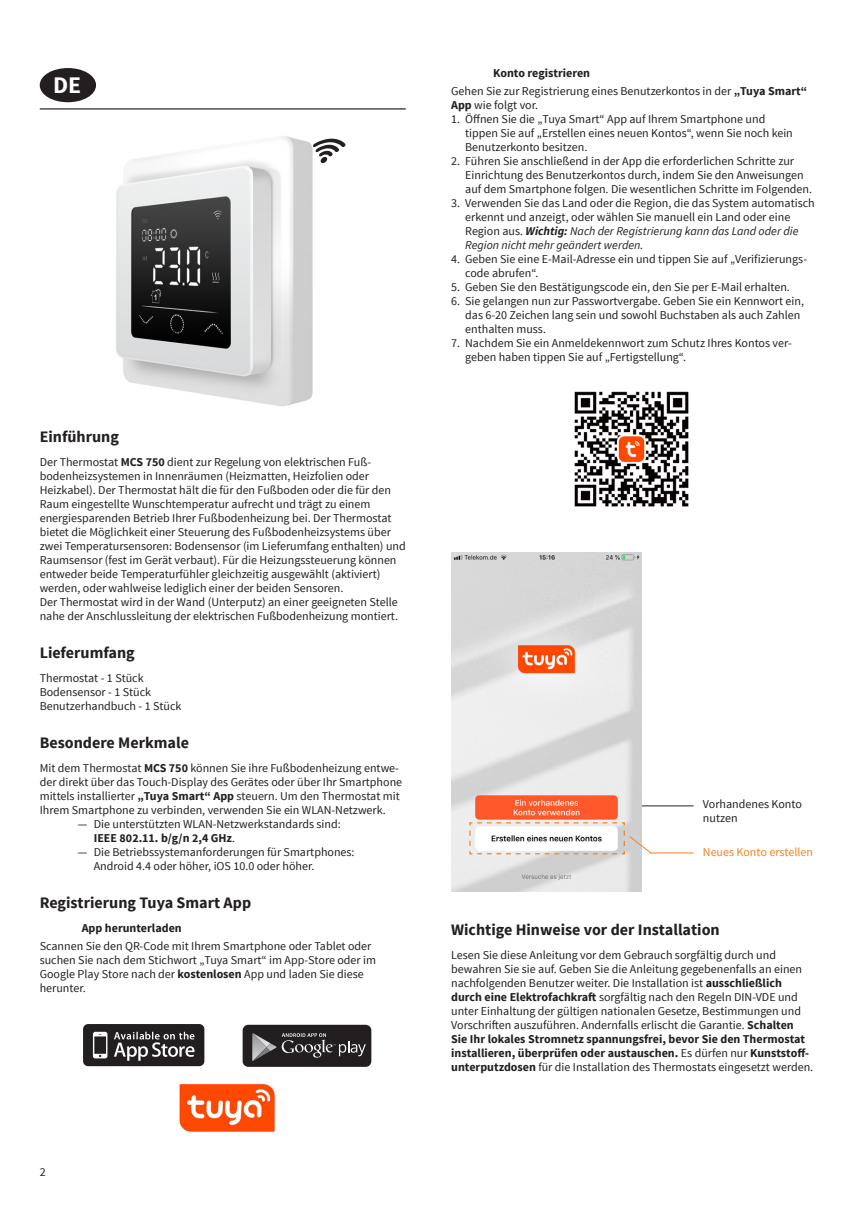
<style>
.page{position:relative;width:857px;height:1225px;background:#fff}
.page>*{position:absolute;margin:0;border:0;box-sizing:border-box;transform-origin:0 0}
.t1{font:700 23.8px "Source Sans Pro";color:#fff}
.t2{font:700 16px "Source Sans Pro";color:#231f20}
.t3{font:12px/14px "Source Sans Pro";color:#231f20}
.t4{font:12px "Source Sans Pro";color:#f58220}
.t5{font:700 12px "Source Sans Pro";color:#231f20}
.s1{font-weight:700}
.s2{font-weight:700;font-style:italic}
.s3{font-style:italic}
</style>
<div class="page">
<img style="left:574px;top:391px;width:115px;height:116px">
<img style="left:51px;top:90px;width:352px;height:317px">
<svg style="left:308px;top:137px;width:43px;height:26px"></svg>
<div style="left:242px;top:1024px;width:129px;height:42px;background:#231f20;border-radius:6px"></div>
<svg style="left:252px;top:1033px;width:113px;height:28px"></svg>
<svg style="left:83px;top:1024px;width:121px;height:42px;background:#464344"></svg>
<hr style="left:629px;top:805px;width:63px;height:1px;background:#231f20">
<img style="left:451px;top:552px;width:190px;height:339px">
<svg style="left:468px;top:821px;width:225px;height:34px"></svg>
<img style="left:179px;top:1083px;width:96px;height:49px">
<hr style="left:40px;top:108px;width:365px;height:1px;background:#231f20">
<div style="left:41px;top:70px;width:53px;height:31px;background:#231f20;border-radius:50%"></div>
<div style="left:40px;top:68px;width:56px;height:34px;border:3px solid #231f20;border-radius:50%"></div>
<h1 class="t1" style="left:53px;top:70px;width:30px">DE</h1>
<h2 class="t2" style="left:40px;top:426px;width:81px">Einführung</h2>
<p class="t3" style="left:40px;top:455px;width:367px">Der Thermostat <span class="s1">MCS 750</span> dient zur Regelung von elektrischen Fuß&shy;bodenheizsystemen in Innenräumen (Heizmatten, Heizfolien oder Heizkabel). Der Thermostat hält die für den Fußboden oder die für den Raum eingestellte Wunschtemperatur aufrecht und trägt zu einem energiesparenden Betrieb Ihrer Fußbodenheizung bei. Der Thermostat bietet die Möglichkeit einer Steuerung des Fußbodenheizsystems über zwei Temperatursensoren: Bodensensor (im Lieferumfang enthalten) und Raumsensor (fest im Gerät verbaut). Für die Heizungssteuerung können entweder beide Temperaturfühler gleichzeitig ausgewählt (aktiviert) werden, oder wahlweise lediglich einer der beiden Sensoren.<br>Der Thermostat wird in der Wand (Unterputz) an einer geeigneten Stelle nahe der Anschlussleitung der elektrischen Fußbodenheizung montiert.</p>
<h2 class="t2" style="left:40px;top:642px;width:97px">Lieferumfang</h2>
<p class="t3" style="left:40px;top:671px;width:143px">Thermostat - 1 Stück<br>Bodensensor - 1 Stück<br>Benutzerhandbuch - 1 Stück</p>
<h2 class="t2" style="left:40px;top:732px;width:151px">Besondere Merkmale</h2>
<p class="t3" style="left:40px;top:761px;width:364px">Mit dem Thermostat <span class="s1">MCS 750</span> können Sie ihre Fußbodenheizung entwe&shy;der direkt über das Touch-Display des Gerätes oder über Ihr Smartphone mittels installierter <span class="s1">„Tuya Smart“ App</span> steuern. Um den Thermostat mit Ihrem Smartphone zu verbinden, verwenden Sie ein WLAN-Netzwerk.</p>
<p class="t3" style="left:94px;top:817px;width:248px;text-indent:-16px">— Die unterstützten WLAN-Netzwerkstandards sind:<br><span class="s1">IEEE 802.11. b/g/n 2,4 GHz</span>.</p>
<p class="t3" style="left:94px;top:845px;width:262px;text-indent:-16px">— Die Betriebssystemanforderungen für Smartphones:<br>Android 4.4 oder höher, iOS 10.0 oder höher.</p>
<h2 class="t2" style="left:40px;top:892px;width:213px">Registrierung Tuya Smart App</h2>
<p class="t5" style="left:82px;top:920px;width:101px">App herunterladen</p>
<p class="t3" style="left:40px;top:939px;width:338px">Scannen Sie den QR-Code mit Ihrem Smartphone oder Tablet oder suchen Sie nach dem Stichwort „Tuya Smart“ im App-Store oder im Google Play Store nach der <span class="s1">kostenlosen</span> App und laden Sie diese herunter.</p>
<p class="t3" style="left:40px;top:1164px;width:7px">2</p>
<p class="t3" style="left:451px;top:64px;width:357px;line-height:18px;text-indent:42px"><span class="s1">Konto registrieren<br></span>Gehen Sie zur Registrierung eines Benutzerkontos in der <span class="s1">„Tuya Smart“</span></p>
<p class="t3" style="left:451px;top:98px;width:88px"><span class="s1">App</span> wie folgt vor.</p>
<p class="t3" style="left:465px;top:112px;width:329px;text-indent:-14px">1. Öffnen Sie die „Tuya Smart“ App auf Ihrem Smartphone und tippen Sie auf „Erstellen eines neuen Kontos“, wenn Sie noch kein<br>Benutzerkonto besitzen.</p>
<p class="t3" style="left:465px;top:154px;width:348px;text-indent:-14px">2. Führen Sie anschließend in der App die erforderlichen Schritte zur<br>Einrichtung des Benutzerkontos durch, indem Sie den Anweisungen auf dem Smartphone folgen. Die wesentlichen Schritte im Folgenden.</p>
<p class="t3" style="left:465px;top:196px;width:351px;text-indent:-14px">3. Verwenden Sie das Land oder die Region, die das System automatisch erkennt und anzeigt, oder wählen Sie manuell ein Land oder eine Region aus. <span class="s2">Wichtig:</span> <span class="s3">Nach der Registrierung kann das Land oder die Region nicht mehr geändert werden.</span></p>
<p class="t3" style="left:465px;top:252px;width:343px;text-indent:-14px">4. Geben Sie eine E-Mail-Adresse ein und tippen Sie auf „Verifizierungs&shy;code abrufen“.</p>
<p class="t3" style="left:451px;top:280px;width:340px">5. Geben Sie den Bestätigungscode ein, den Sie per E-Mail erhalten.</p>
<p class="t3" style="left:465px;top:294px;width:340px;text-indent:-14px">6. Sie gelangen nun zur Passwortvergabe. Geben Sie ein Kennwort ein, das 6-20 Zeichen lang sein und sowohl Buchstaben als auch Zahlen enthalten muss.</p>
<p class="t3" style="left:465px;top:336px;width:328px;text-indent:-14px">7. Nachdem Sie ein Anmeldekennwort zum Schutz Ihres Kontos ver&shy;geben haben tippen Sie auf „Fertigstellung“.</p>
<p class="t3" style="left:702px;top:797px;width:100px">Vorhandenes Konto nutzen</p>
<p class="t4" style="left:702px;top:845px;width:111px">Neues Konto erstellen</p>
<h2 class="t2" style="left:451px;top:919px;width:270px">Wichtige Hinweise vor der Installation</h2>
<p class="t3" style="left:451px;top:948px;width:363px">Lesen Sie diese Anleitung vor dem Gebrauch sorgfältig durch und bewahren Sie sie auf. Geben Sie die Anleitung gegebenenfalls an einen nachfolgenden Benutzer weiter. Die Installation ist <span class="s1">ausschließlich durch eine Elektrofachkraft</span> sorgfältig nach den Regeln DIN-VDE und unter Einhaltung der gültigen nationalen Gesetze, Bestimmungen und Vorschriften auszuführen. Andernfalls erlischt die Garantie. <span class="s1">Schalten<br>Sie Ihr lokales Stromnetz spannungsfrei, bevor Sie den Thermostat installieren, überprüfen oder austauschen.</span> Es dürfen nur <span class="s1">Kunststoff&shy;unterputzdosen</span> für die Installation des Thermostats eingesetzt werden.</p>
</div>
